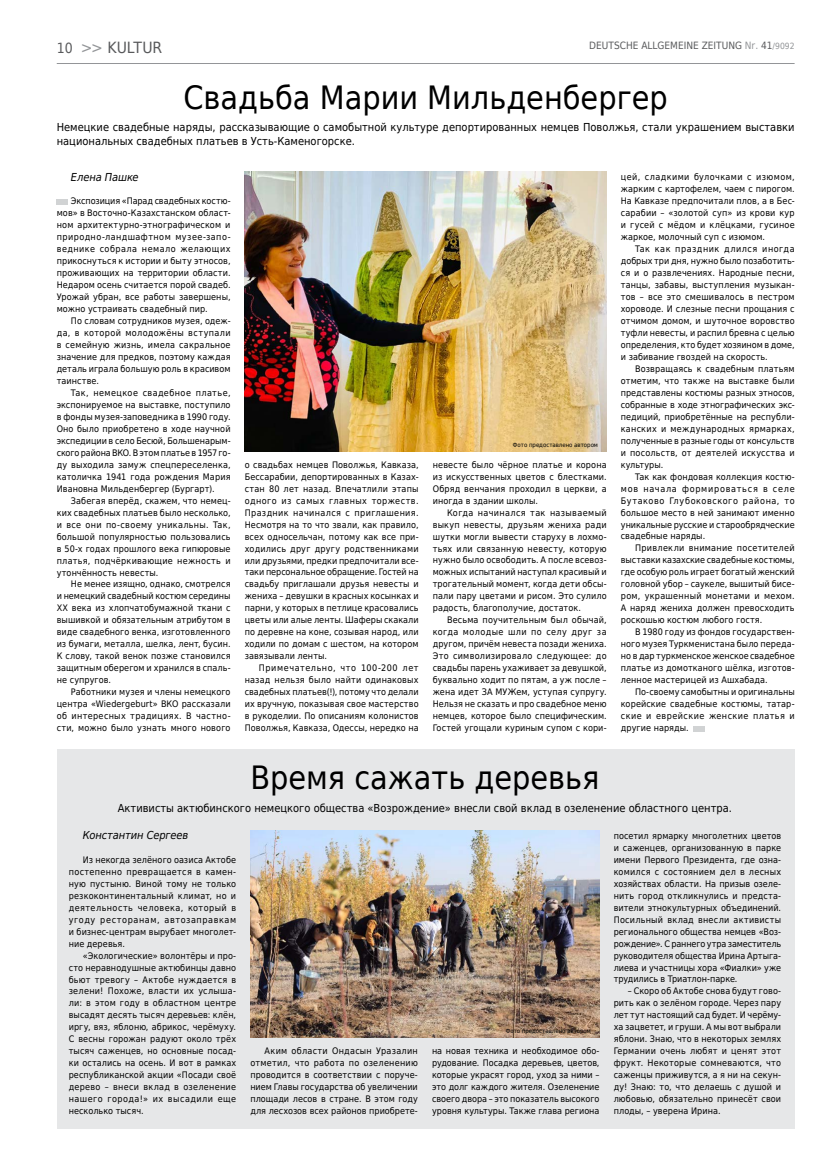
<style>
.page{position:relative;width:823px;height:1163px;background:#fff}
.page>*{position:absolute;margin:0;border:0;box-sizing:border-box;transform-origin:0 0}
.t1{font:32px "DejaVu Sans";color:#000;scale:.9 1}
.t2{font:15.4px "DejaVu Sans";letter-spacing:-.01em;color:#58595b;scale:.91 1}
.t3{font:11px/14px "DejaVu Sans Condensed";color:#000}
.t4{font:italic 11px "DejaVu Sans Condensed";letter-spacing:-.01em;color:#000}
.t5{font:10px "DejaVu Sans";color:#58595b;scale:.9 1}
.t6{font:9px/12px "DejaVu Sans Condensed";letter-spacing:.01em;color:#000;text-align:justify}
.t7{font:6px "DejaVu Sans Condensed";color:#000}
.s1{font-size:14px}
.s2{color:#939598}
.s3{font-size:8.5px;color:#939598}
</style>
<div class="page">
<hr style="left:57px;top:63px;width:737px;height:1px;background:#939598">
<div style="left:57px;top:199px;width:11px;height:5px;background:#d1d3d4"></div>
<img style="left:245px;top:172px;width:361px;height:279px">
<div style="left:57px;top:749px;width:737px;height:379px;background:#e6e7e8"></div>
<img style="left:250px;top:830px;width:349px;height:206px">
<div style="left:693px;top:726px;width:11px;height:5px;background:#d1d3d4"></div>
<h2 class="t2" style="left:57px;top:35px;width:117px"><span class="s1">10</span> <span class="s2">&gt;&gt;</span> KULTUR</h2>
<p class="t5" style="left:589px;top:37px;width:229px">DEUTSCHE ALLGEMEINE ZEITUNG <span class="s2">Nr.</span> 41<span class="s3">/9092</span></p>
<h1 class="t1" style="left:183px;top:71px;width:539px">Свадьба Марии Мильденбергер</h1>
<p class="t3" style="left:57px;top:120px;width:738px">Немецкие свадебные наряды, рассказывающие о самобытной культуре депортированных немцев Поволжья, стали украшением выставки национальных свадебных платьев в Усть-Каменогорске.</p>
<p class="t4" style="left:71px;top:169px;width:69px">Елена Пашке</p>
<p class="t6" style="left:57px;top:195px;width:175px;text-indent:14px">Экспозиция «Парад свадебных костю&shy;мов» в Восточно-Казахстанском област&shy;ном архитектурно-этнографическом и природно-ландшафтном музее-запо&shy;веднике собрала немало желающих прикоснуться к истории и быту этносов, проживающих на территории области.<br>Недаром осень считается порой свадеб.<br>Урожай убран, все работы завершены, можно устраивать свадебный пир.</p>
<p class="t6" style="left:57px;top:314px;width:175px;text-indent:14px">По словам сотрудников музея, одеж&shy;да, в которой молодожёны вступали в семейную жизнь, имела сакральное значение для предков, поэтому каждая деталь играла большую роль в красивом таинстве.</p>
<p class="t6" style="left:57px;top:386px;width:175px;text-indent:14px">Так, немецкое свадебное платье, экспонируемое на выставке, поступило в фонды музея-заповедника в 1990 году.<br>Оно было приобретено в ходе научной экспедиции в село Бесюй, Большенарым&shy;ского района ВКО. В этом платье в 1957 го&shy;ду выходила замуж спецпереселенка, католичка 1941 года рождения Мария Ивановна Мильденбергер (Бургарт).</p>
<p class="t6" style="left:57px;top:494px;width:175px;text-indent:14px">Забегая вперёд, скажем, что немец&shy;ких свадебных платьев было несколько, и все они по-своему уникальны. Так, большой популярностью пользовались в 50-х годах прошлого века гипюровые платья, подчёркивающие нежность и утончённость невесты.</p>
<p class="t6" style="left:57px;top:577px;width:175px;text-indent:14px">Не менее изящно, однако, смотрелся и немецкий свадебный костюм середины ХХ века из хлопчатобумажной ткани с вышивкой и обязательным атрибутом в виде свадебного венка, изготовленного из бумаги, металла, шелка, лент, бусин.<br>К слову, такой венок позже становился защитным оберегом и хранился в спаль&shy;не супругов.</p>
<p class="t6" style="left:57px;top:685px;width:175px;text-indent:14px">Работники музея и члены немецкого центра «Wiedergeburt» ВКО рассказали об интересных традициях. В частно&shy;сти, можно было узнать много нового</p>
<p class="t6" style="left:245px;top:458px;width:175px">о свадьбах немцев Поволжья, Кавказа, Бессарабии, депортированных в Казах&shy;стан 80 лет назад. Впечатлили этапы одного из самых главных торжеств.<br>Праздник начинался с приглашения.<br>Несмотря на то что звали, как правило, всех односельчан, потому как все при&shy;ходились друг другу родственниками или друзьями, предки предпочитали все&shy;таки персональное обращение. Гостей на свадьбу приглашали друзья невесты и жениха – девушки в красных косынках и парни, у которых в петлице красовались цветы или алые ленты. Шаферы скакали по деревне на коне, созывая народ, или ходили по домам с шестом, на котором завязывали ленты.</p>
<p class="t6" style="left:245px;top:661px;width:175px;text-indent:14px">Примечательно, что 100-200 лет назад нельзя было найти одинаковых свадебных платьев(!), потому что делали их вручную, показывая свое мастерство в рукоделии. По описаниям колонистов Поволжья, Кавказа, Одессы, нередко на</p>
<p class="t7" style="left:512px;top:440px;width:87px">Фото предоставлено автором</p>
<p class="t6" style="left:432px;top:458px;width:175px">невесте было чёрное платье и корона из искусственных цветов с блестками.<br>Обряд венчания проходил в церкви, а иногда в здании школы.</p>
<p class="t6" style="left:432px;top:506px;width:175px;text-indent:14px">Когда начинался так называемый выкуп невесты, друзьям жениха ради шутки могли вывести старуху в лохмо&shy;тьях или связанную невесту, которую нужно было освободить. А после всевоз&shy;можных испытаний наступал красивый и трогательный момент, когда дети обсы&shy;пали пару цветами и рисом. Это сулило радость, благополучие, достаток.</p>
<p class="t6" style="left:432px;top:613px;width:175px;text-indent:14px">Весьма поучительным был обычай, когда молодые шли по селу друг за другом, причём невеста позади жениха.<br>Это символизировало следующее: до свадьбы парень ухаживает за девушкой, буквально ходит по пятам, а уж после – жена идет ЗА МУЖем, уступая супругу.<br>Нельзя не сказать и про свадебное меню немцев, которое было специфическим.<br>Гостей угощали куриным супом с кори-</p>
<p class="t6" style="left:620px;top:171px;width:175px">цей, сладкими булочками с изюмом, жарким с картофелем, чаем с пирогом.<br>На Кавказе предпочитали плов, а в Бес&shy;сарабии – «золотой суп» из крови кур и гусей с мёдом и клёцками, гусиное жаркое, молочный суп с изюмом.</p>
<p class="t6" style="left:620px;top:242px;width:175px;text-indent:14px">Так как праздник длился иногда добрых три дня, нужно было позаботить&shy;ся и о развлечениях. Народные песни, танцы, забавы, выступления музыкан&shy;тов – все это смешивалось в пестром хороводе. И слезные песни прощания с отчимом домом, и шуточное воровство туфли невесты, и распил бревна с целью определения, кто будет хозяином в доме, и забивание гвоздей на скорость.</p>
<p class="t6" style="left:620px;top:362px;width:175px;text-indent:14px">Возвращаясь к свадебным платьям отметим, что также на выставке были представлены костюмы разных этносов, собранные в ходе этнографических экс&shy;педиций, приобретённые на республи&shy;канских и международных ярмарках, полученные в разные годы от консульств и посольств, от деятелей искусства и культуры.</p>
<p class="t6" style="left:620px;top:470px;width:175px;text-indent:14px">Так как фондовая коллекция костю&shy;мов начала формироваться в селе Бутаково Глубоковского района, то большое место в ней занимают именно уникальные русские и старообрядческие свадебные наряды.</p>
<p class="t6" style="left:620px;top:541px;width:175px;text-indent:14px">Привлекли внимание посетителей выставки казахские свадебные костюмы, где особую роль играет богатый женский головной убор – саукеле, вышитый бисе&shy;ром, украшенный монетами и мехом.<br>А наряд жениха должен превосходить роскошью костюм любого гостя.</p>
<p class="t6" style="left:620px;top:625px;width:175px;text-indent:14px">В 1980 году из фондов государствен&shy;ного музея Туркменистана было переда&shy;но в дар туркменское женское свадебное платье из домотканого шёлка, изготов&shy;ленное мастерицей из Ашхабада.</p>
<p class="t6" style="left:620px;top:685px;width:175px;text-indent:14px">По-своему самобытны и оригинальны корейские свадебные костюмы, татар&shy;ские и еврейские женские платья и другие наряды.</p>
<h1 class="t1" style="left:250px;top:751px;width:389px">Время сажать деревья</h1>
<p class="t3" style="left:118px;top:800px;width:615px">Активисты актюбинского немецкого общества «Возрождение» внесли свой вклад в озеленение областного центра.</p>
<p class="t4" style="left:83px;top:827px;width:107px">Константин Сергеев</p>
<p class="t6" style="left:69px;top:853px;width:169px;text-indent:14px">Из некогда зелёного оазиса Актобе постепенно превращается в камен&shy;ную пустыню. Виной тому не только резкоконтинентальный климат, но и деятельность человека, который в угоду ресторанам, автозаправкам и бизнес-центрам вырубает многолет&shy;ние деревья.</p>
<p class="t6" style="left:69px;top:948px;width:169px;text-indent:14px">«Экологические» волонтёры и про&shy;сто неравнодушные актюбинцы давно бьют тревогу – Актобе нуждается в зелени! Похоже, власти их услыша&shy;ли: в этом году в областном центре высадят десять тысяч деревьев: клён, иргу, вяз, яблоню, абрикос, черёмуху.<br>С весны горожан радуют около трёх тысяч саженцев, но основные посад&shy;ки остались на осень. И вот в рамках республиканской акции «Посади своё дерево – внеси вклад в озеленение нашего города!» их высадили еще несколько тысяч.</p>
<p class="t7" style="left:505px;top:1026px;width:87px">Фото предоставлено автором</p>
<p class="t6" style="left:250px;top:1044px;width:169px;text-indent:14px">Аким области Ондасын Уразалин отметил, что работа по озеленению проводится в соответствии с поруче&shy;нием Главы государства об увеличении площади лесов в стране. В этом году для лесхозов всех районов приобрете-</p>
<p class="t6" style="left:432px;top:1044px;width:169px">на новая техника и необходимое обо&shy;рудование. Посадка деревьев, цветов, которые украсят город, уход за ними – это долг каждого жителя. Озеленение своего двора – это показатель высокого уровня культуры. Также глава региона</p>
<p class="t6" style="left:613px;top:829px;width:169px">посетил ярмарку многолетних цветов и саженцев, организованную в парке имени Первого Президента, где озна&shy;комился с состоянием дел в лесных хозяйствах области. На призыв озеле&shy;нить город откликнулись и предста&shy;вители этнокультурных объединений.<br>Посильный вклад внесли активисты регионального общества немцев «Воз&shy;рождение». С раннего утра заместитель руководителя общества Ирина Артыга&shy;лиева и участницы хора «Фиалки» уже трудились в Триатлон-парке.</p>
<p class="t6" style="left:613px;top:984px;width:169px;text-indent:14px">– Скоро об Актобе снова будут гово&shy;рить как о зелёном городе. Через пару лет тут настоящий сад будет. И черёму&shy;ха зацветет, и груши. А мы вот выбрали яблони. Знаю, что в некоторых землях Германии очень любят и ценят этот фрукт. Некоторые сомневаются, что саженцы приживутся, а я ни на секун&shy;ду! Знаю: то, что делаешь с душой и любовью, обязательно принесёт свои плоды, – уверена Ирина.</p>
</div>
